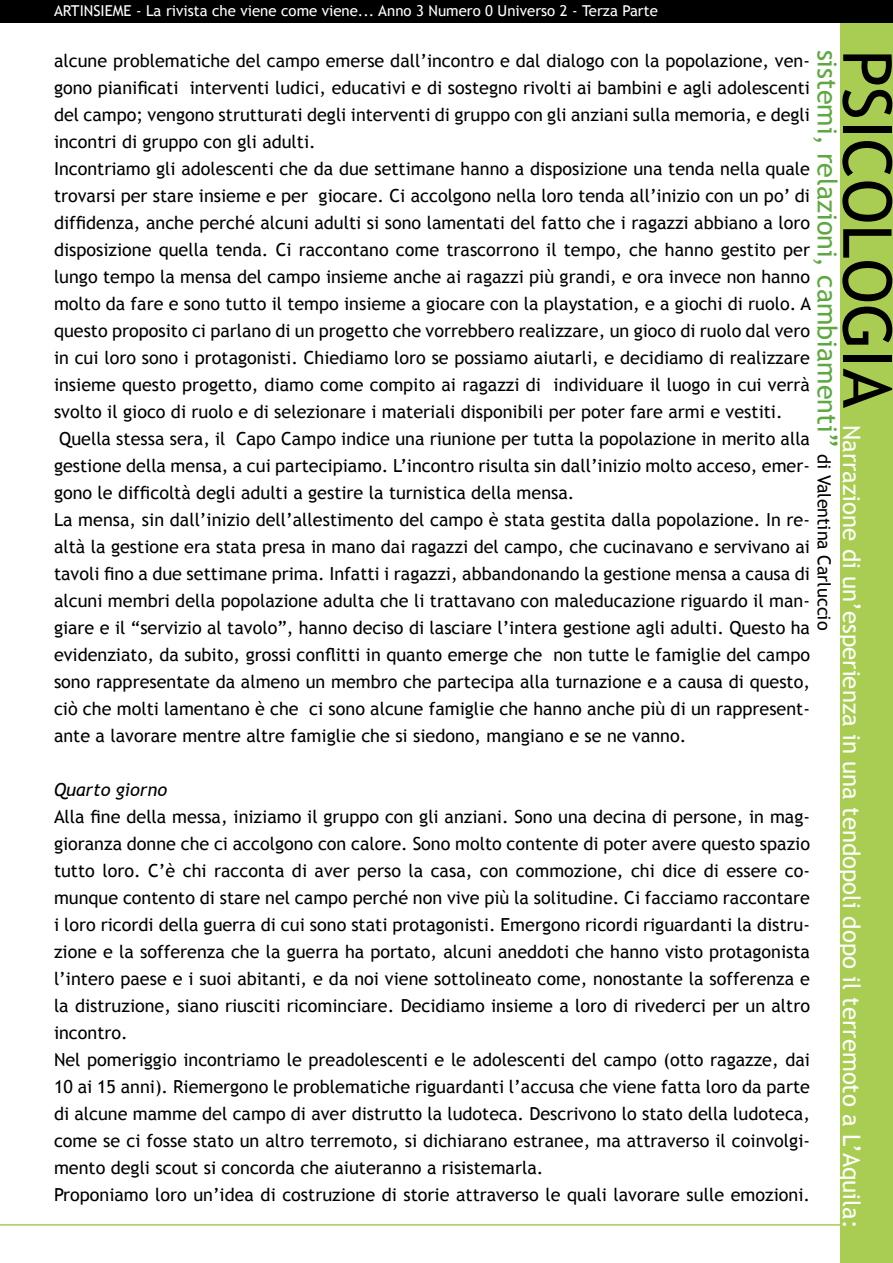
<style>
.page{position:relative;width:893px;height:1263px;background:#fff}
.page>*{position:absolute;margin:0;border:0;box-sizing:border-box;transform-origin:0 0}
.t1{font:67.5px "Trebuchet MS";color:#000}
.t2{font:27px "Trebuchet MS";color:#5fa841}
.t3{font:24px "Trebuchet MS";color:#fff}
.t4{font:18px/27px "Trebuchet MS";color:#000;text-align:justify}
.t5{font:italic 18px "Trebuchet MS";color:#000}
.t6{font:15px "Trebuchet MS";color:#fff}
.s1{font-size:18px;color:#000}
</style>
<div class="page">
<div style="left:840px;top:22px;width:53px;height:1240px;background:#a9cd52"></div>
<hr style="left:0;top:1224px;width:893px;height:1px;background:#a9cd52">
<div style="left:0;top:0;width:893px;height:22px;background:#000"></div>
<p class="t6" style="left:54px;top:1px;width:605px">ARTINSIEME - La rivista che viene come viene... Anno 3 Numero 0 Universo 2 - Terza Parte</p>
<p class="t4" style="left:54px;top:48px;width:757px">alcune problematiche del campo emerse dall’incontro e dal dialogo con la popolazione, ven&shy;gono pianificati interventi ludici, educativi e di sostegno rivolti ai bambini e agli adolescenti del campo; vengono strutturati degli interventi di gruppo con gli anziani sulla memoria, e degli incontri di gruppo con gli adulti.</p>
<p class="t4" style="left:54px;top:156px;width:759px">Incontriamo gli adolescenti che da due settimane hanno a disposizione una tenda nella quale trovarsi per stare insieme e per giocare. Ci accolgono nella loro tenda all’inizio con un po’ di diffidenza, anche perché alcuni adulti si sono lamentati del fatto che i ragazzi abbiano a loro disposizione quella tenda. Ci raccontano come trascorrono il tempo, che hanno gestito per lungo tempo la mensa del campo insieme anche ai ragazzi più grandi, e ora invece non hanno molto da fare e sono tutto il tempo insieme a giocare con la playstation, e a giochi di ruolo. A questo proposito ci parlano di un progetto che vorrebbero realizzare, un gioco di ruolo dal vero in cui loro sono i protagonisti. Chiediamo loro se possiamo aiutarli, e decidiamo di realizzare insieme questo progetto, diamo come compito ai ragazzi di individuare il luogo in cui verrà svolto il gioco di ruolo e di selezionare i materiali disponibili per poter fare armi e vestiti.</p>
<p class="t4" style="left:54px;top:426px;width:758px">Quella stessa sera, il Capo Campo indice una riunione per tutta la popolazione in merito alla gestione della mensa, a cui partecipiamo. L’incontro risulta sin dall’inizio molto acceso, emer&shy;gono le difficoltà degli adulti a gestire la turnistica della mensa.</p>
<p class="t4" style="left:54px;top:507px;width:757px">La mensa, sin dall’inizio dell’allestimento del campo è stata gestita dalla popolazione. In re&shy;altà la gestione era stata presa in mano dai ragazzi del campo, che cucinavano e servivano ai tavoli fino a due settimane prima. Infatti i ragazzi, abbandonando la gestione mensa a causa di alcuni membri della popolazione adulta che li trattavano con maleducazione riguardo il man&shy;giare e il “servizio al tavolo”, hanno deciso di lasciare l’intera gestione agli adulti. Questo ha evidenziato, da subito, grossi conflitti in quanto emerge che non tutte le famiglie del campo sono rappresentate da almeno un membro che partecipa alla turnazione e a causa di questo, ciò che molti lamentano è che ci sono alcune famiglie che hanno anche più di un rappresent&shy;ante a lavorare mentre altre famiglie che si siedono, mangiano e se ne vanno.</p>
<p class="t5" style="left:54px;top:779px;width:114px">Quarto giorno</p>
<p class="t4" style="left:54px;top:804px;width:757px">Alla fine della messa, iniziamo il gruppo con gli anziani. Sono una decina di persone, in mag&shy;gioranza donne che ci accolgono con calore. Sono molto contente di poter avere questo spazio tutto loro. C’è chi racconta di aver perso la casa, con commozione, chi dice di essere co&shy;munque contento di stare nel campo perché non vive più la solitudine. Ci facciamo raccontare i loro ricordi della guerra di cui sono stati protagonisti. Emergono ricordi riguardanti la distru&shy;zione e la sofferenza che la guerra ha portato, alcuni aneddoti che hanno visto protagonista l’intero paese e i suoi abitanti, e da noi viene sottolineato come, nonostante la sofferenza e la distruzione, siano riusciti ricominciare. Decidiamo insieme a loro di rivederci per un altro incontro.</p>
<p class="t4" style="left:54px;top:1047px;width:757px">Nel pomeriggio incontriamo le preadolescenti e le adolescenti del campo (otto ragazze, dai 10 ai 15 anni). Riemergono le problematiche riguardanti l’accusa che viene fatta loro da parte di alcune mamme del campo di aver distrutto la ludoteca. Descrivono lo stato della ludoteca, come se ci fosse stato un altro terremoto, si dichiarano estranee, ma attraverso il coinvolgi&shy;mento degli scout si concorda che aiuteranno a risistemarla.</p>
<p class="t4" style="left:54px;top:1182px;width:757px">Proponiamo loro un’idea di costruzione di storie attraverso le quali lavorare sulle emozioni.</p>
<h2 class="t2" style="left:843px;top:50px;width:582px;rotate:90deg">sistemi, relazioni, cambiamenti” <span class="s1">di Valentina Carluccio</span></h2>
<h1 class="t1" style="left:907px;top:50px;width:360px;rotate:90deg">PSICOLOGIA</h1>
<h3 class="t3" style="left:866px;top:425px;width:805px;rotate:90deg">Narrazione di un’esperienza in una tendopoli dopo il terremoto a L’Aquila:</h3>
</div>
